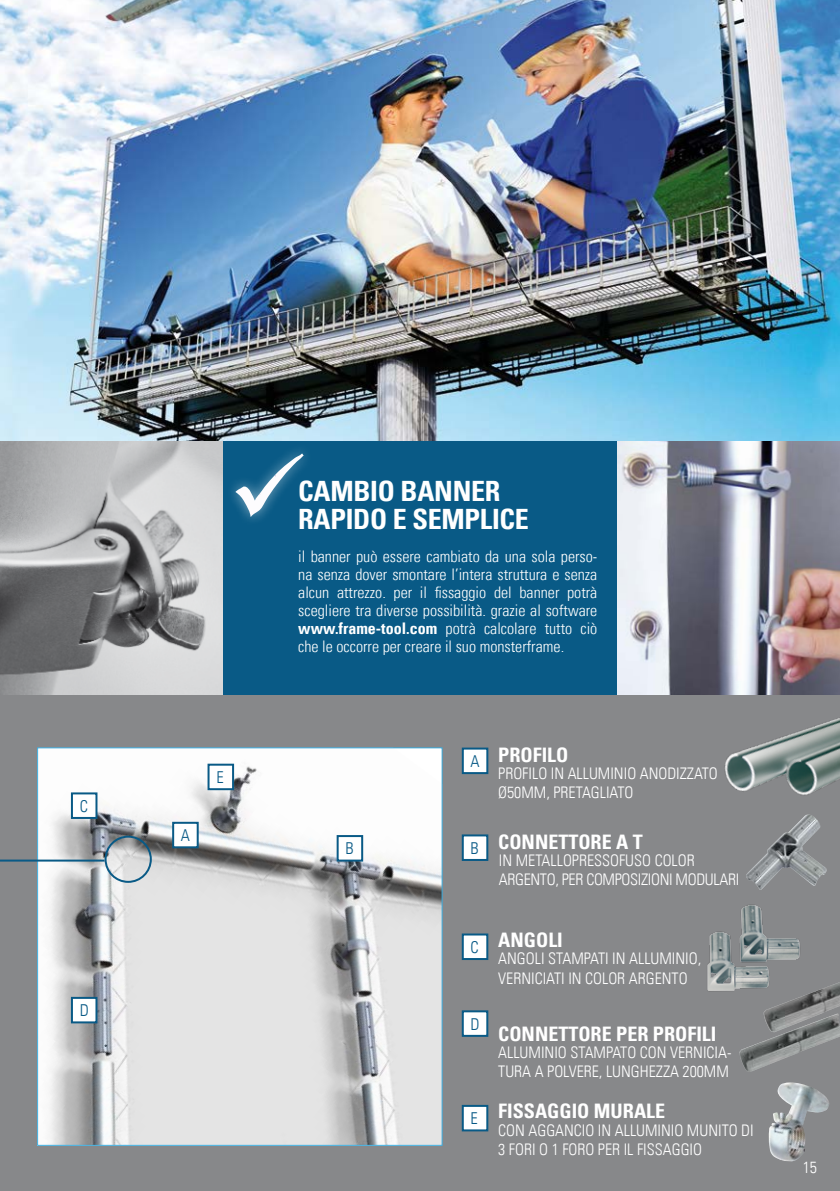
<style>
.page{position:relative;width:840px;height:1191px;background:#fff}
.page>*{position:absolute;margin:0;border:0;box-sizing:border-box;transform-origin:0 0}
.t1{font:700 condensed 28px/28px "Univers LT";letter-spacing:-.01em;color:#fff}
.t2{font:700 condensed 20px "Univers LT";color:#fff}
.t3{font:300 condensed 16.4px "Univers LT";color:#095a86}
.t4{font:300 condensed 16px/18px "Univers LT";color:#fff}
.s1{font-weight:700}
</style>
<div class="page">
<div style="left:0;top:0;width:839px;height:1191px;background:#87888a"></div>
<img style="left:0;top:441px;width:223px;height:254px">
<div style="left:223px;top:441px;width:616px;height:254px;background:#095a86"></div>
<img style="left:235px;top:454px;width:68px;height:62px">
<div style="left:461px;top:747px;width:27px;height:27px;background:#fff;border:2px solid #095a86"></div>
<div style="left:461px;top:933px;width:27px;height:27px;background:#fff;border:2px solid #095a86"></div>
<div style="left:461px;top:1010px;width:27px;height:26px;background:#fff;border:2px solid #095a86"></div>
<div style="left:461px;top:1104px;width:27px;height:27px;background:#fff;border:2px solid #095a86"></div>
<div style="left:461px;top:834px;width:27px;height:27px;background:#fff;border:2px solid #095a86"></div>
<img style="left:707px;top:904px;width:93px;height:88px">
<img style="left:617px;top:441px;width:222px;height:254px">
<img style="left:0;top:0;width:839px;height:441px">
<img style="left:39px;top:749px;width:401px;height:394px">
<img style="left:746px;top:826px;width:81px;height:64px">
<img style="left:737px;top:982px;width:102px;height:90px">
<img style="left:768px;top:1082px;width:61px;height:80px">
<div style="left:172px;top:821px;width:26px;height:27px;background:#fff;border:2px solid #095a86"></div>
<div style="left:336px;top:835px;width:27px;height:26px;background:#fff;border:2px solid #095a86"></div>
<div style="left:71px;top:792px;width:26px;height:27px;background:#fff;border:2px solid #095a86"></div>
<div style="left:71px;top:997px;width:26px;height:26px;background:#fff;border:2px solid #095a86"></div>
<div style="left:207px;top:763px;width:27px;height:27px;background:#fff;border:2px solid #095a86"></div>
<div style="left:104px;top:835px;width:48px;height:48px;border:2px solid #095a86;border-radius:50%"></div>
<hr style="left:0;top:859px;width:104px;height:2px;background:#095a86">
<img style="left:712px;top:677px;width:127px;height:149px">
<p class="t3" style="left:80px;top:796px;width:8px">C</p>
<p class="t3" style="left:80px;top:1000px;width:11px">D</p>
<p class="t3" style="left:181px;top:825px;width:9px">A</p>
<p class="t3" style="left:216px;top:767px;width:9px">E</p>
<h1 class="t1" style="left:309px;top:462px;width:238px">EASY AND QUICK<br>BANNER EXCHANGE</h1>
<h1 class="t1" style="left:298px;top:477px;width:232px">CAMBIO BANNER<br>RAPIDO E SEMPLICE</h1>
<p class="t4" style="left:298px;top:547px;width:300px;text-align:justify">IL BANNER PUÒ ESSERE CAMBIATO DA UNA SOLA PERSO-NA SENZA DOVER SMONTARE L’INTERA STRUTTURA E SENZA ALCUN ATTREZZO. PER IL FISSAGGIO DEL BANNER POTRÀ SCEGLIERE TRA DIVERSE POSSIBILITÀ. GRAZIE AL SOFTWARE <span class="s1">WWW.FRAME-TOOL.COM</span> POTRÀ CALCOLARE TUTTO CIÒ CHE LE OCCORRE PER CREARE IL SUO MONSTERFRAME.</p>
<p class="t3" style="left:345px;top:838px;width:10px">B</p>
<p class="t3" style="left:470px;top:751px;width:9px">A</p>
<p class="t3" style="left:470px;top:838px;width:10px">B</p>
<p class="t3" style="left:470px;top:937px;width:8px">C</p>
<p class="t3" style="left:470px;top:1014px;width:11px">D</p>
<p class="t3" style="left:470px;top:1108px;width:9px">E</p>
<p class="t2" style="left:498px;top:742px;width:72px">PROFILO</p>
<p class="t4" style="left:498px;top:764px;width:8px">PROFILO</p>
<p class="t4" style="left:550px;top:764px;width:26px">IN ALLU</p>
<p class="t4" style="left:498px;top:764px;width:169px;line-height:19.2px;text-indent:100px">MINIO ANODIZZATO<br>Ø50MM , PRETAGLIATO</p>
<p class="t2" style="left:498px;top:829px;width:146px">CONNETTORE A T</p>
<p class="t4" style="left:498px;top:851px;width:38px">IN METALLOPRESSOFUSO</p>
<p class="t4" style="left:654px;top:851px;width:9px">COLOR</p>
<p class="t4" style="left:498px;top:870px;width:123px">ARGENTO, PER COMPOSIZIO</p>
<p class="t4" style="left:659px;top:870px;width:37px">NI MODULARI</p>
<p class="t2" style="left:498px;top:927px;width:66px">ANGOLI</p>
<p class="t4" style="left:498px;top:949px;width:93px">ANGOLI STAMPATI</p>
<p class="t4" style="left:612px;top:949px;width:26px">IN ALLU</p>
<p class="t4" style="left:659px;top:949px;width:43px">MINIO,</p>
<p class="t4" style="left:498px;top:969px;width:40px">VERNICIATI</p>
<p class="t4" style="left:568px;top:969px;width:26px">IN COLOR</p>
<p class="t4" style="left:628px;top:969px;width:52px">ARGENTO</p>
<p class="t2" style="left:498px;top:1021px;width:219px">CONNETTORE PER PROFILI</p>
<p class="t4" style="left:498px;top:1043px;width:9px">ALLU</p>
<p class="t4" style="left:528px;top:1043px;width:86px">MINIO STAMPATO</p>
<p class="t4" style="left:498px;top:1043px;width:235px;line-height:19.2px;text-indent:141px">CON VERNICIA-<br>TURA A POLVERE, LU NGHEZZA 200MM</p>
<p class="t2" style="left:498px;top:1099px;width:168px">FISSAGGIO MURALE</p>
<p class="t4" style="left:498px;top:1121px;width:125px">CON AGGANCIO IN ALLU</p>
<p class="t4" style="left:498px;top:1120px;width:249px;line-height:19.2px;text-indent:147px">MINIO MUNITO DI<br>3 FORI O 1 FORO PER IL FISSAGGIO</p>
<p class="t4" style="left:802px;top:1158px;width:16px">15</p>
</div>
